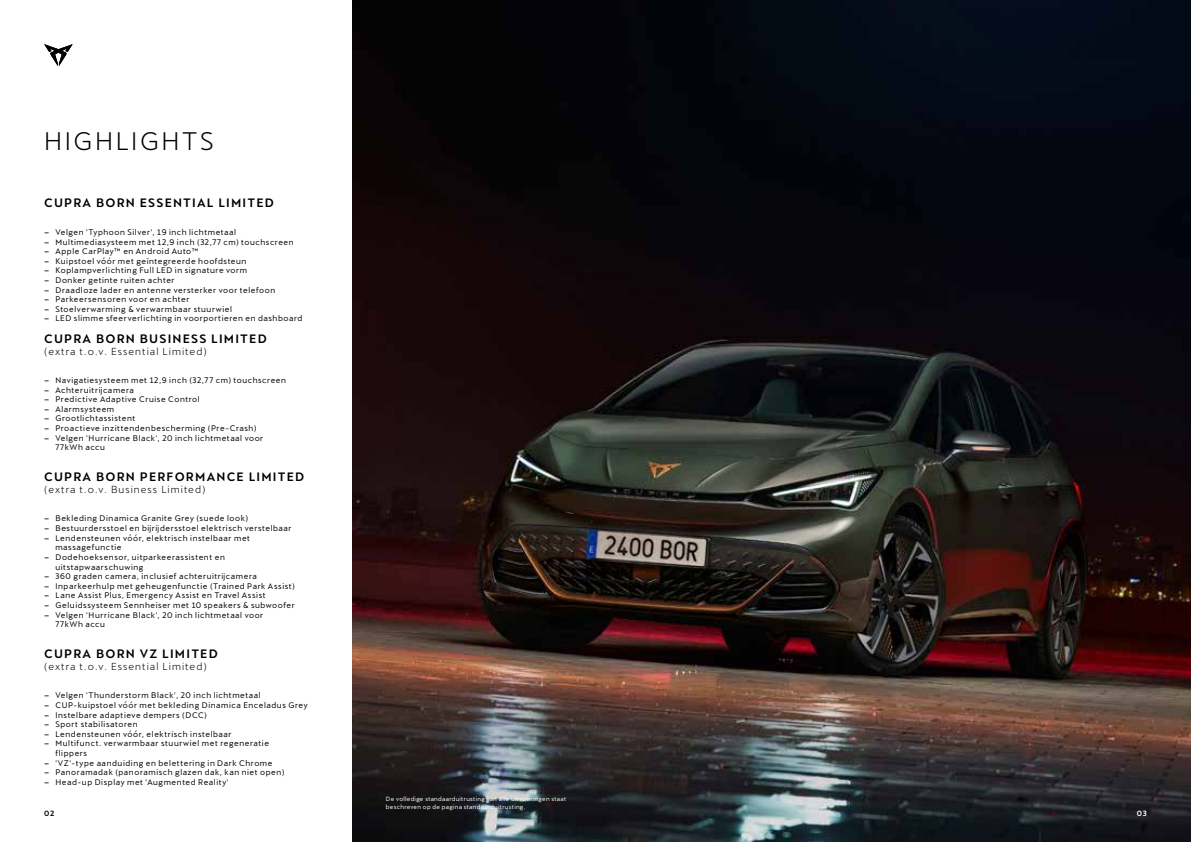
<style>
.page{position:relative;width:1191px;height:842px;background:#fff}
.page>*{position:absolute;margin:0;border:0;box-sizing:border-box;transform-origin:0 0}
.t1{font:25px "Cupra";letter-spacing:.1em;color:#000}
.t2{font:500 12px "Cupra";letter-spacing:.1em;color:#000}
.t3{font:10px "Cupra";letter-spacing:.1em;color:#000}
.t4{font:8px/9.6px "Cupra";letter-spacing:.07em;color:#000}
.t5{font:500 7.5px "Cupra";color:#000}
.t6{font:500 7.5px "Cupra";color:#fff}
.t7{font:6px/7.2px "Cupra";letter-spacing:.05em;color:#fff}
.s1{font-weight:500}
</style>
<div class="page">
<img style="left:353px;top:0;width:838px;height:842px">
<svg style="left:44px;top:44px;width:29px;height:22px"></svg>
<h1 class="t1" style="left:44px;top:119px;width:171px">HIGHLIGHTS</h1>
<h2 class="t2" style="left:44px;top:196px;width:231px">CUPRA BORN ESSENTIAL LIMITED</h2>
<p class="t4" style="left:44px;top:226px;width:193px"><span class="s1">–</span> Velgen 'Typhoon Silver', 19 inch lichtmetaal</p>
<p class="t4" style="left:44px;top:236px;width:251px"><span class="s1">–</span> Multimediasysteem met 12,9 inch (32,77 cm) touchscreen</p>
<p class="t4" style="left:44px;top:245px;width:156px"><span class="s1">–</span> Apple CarPlay™ en Android Auto™</p>
<p class="t4" style="left:44px;top:255px;width:204px"><span class="s1">–</span> Kuipstoel vóór met geïntegreerde hoofdsteun</p>
<p class="t4" style="left:44px;top:264px;width:204px"><span class="s1">–</span> Koplampverlichting Full LED in signature vorm</p>
<p class="t4" style="left:44px;top:274px;width:132px"><span class="s1">–</span> Donker getinte ruiten achter</p>
<p class="t4" style="left:44px;top:284px;width:233px"><span class="s1">–</span> Draadloze lader en antenne versterker voor telefoon</p>
<p class="t4" style="left:44px;top:293px;width:147px"><span class="s1">–</span> Parkeersensoren voor en achter</p>
<p class="t4" style="left:44px;top:303px;width:189px"><span class="s1">–</span> Stoelverwarming &amp; verwarmbaar stuurwiel</p>
<p class="t4" style="left:44px;top:312px;width:260px"><span class="s1">–</span> LED slimme sfeerverlichting in voorportieren en dashboard</p>
<h2 class="t2" style="left:44px;top:332px;width:224px">CUPRA BORN BUSINESS LIMITED</h2>
<p class="t3" style="left:44px;top:342px;width:164px">(extra t.o.v. Essential Limited)</p>
<p class="t4" style="left:44px;top:374px;width:243px"><span class="s1">–</span> Navigatiesysteem met 12,9 inch (32,77 cm) touchscreen</p>
<p class="t4" style="left:44px;top:384px;width:91px"><span class="s1">–</span> Achteruitrijcamera</p>
<p class="t4" style="left:44px;top:393px;width:157px"><span class="s1">–</span> Predictive Adaptive Cruise Control</p>
<p class="t4" style="left:44px;top:403px;width:72px"><span class="s1">–</span> Alarmsysteem</p>
<p class="t4" style="left:44px;top:412px;width:93px"><span class="s1">–</span> Grootlichtassistent</p>
<p class="t4" style="left:44px;top:422px;width:214px"><span class="s1">–</span> Proactieve inzittendenbescherming (Pre-Crash)</p>
<p class="t4" style="left:55px;top:432px;width:209px;text-indent:-11px"><span class="s1">–</span> Velgen 'Hurricane Black', 20 inch lichtmetaal voor<br>77kWh accu</p>
<h2 class="t2" style="left:44px;top:470px;width:262px">CUPRA BORN PERFORMANCE LIMITED</h2>
<p class="t3" style="left:44px;top:481px;width:163px">(extra t.o.v. Business Limited)</p>
<p class="t4" style="left:44px;top:512px;width:205px"><span class="s1">–</span> Bekleding Dinamica Granite Grey (suede look)</p>
<p class="t4" style="left:44px;top:522px;width:249px"><span class="s1">–</span> Bestuurdersstoel en bijrijdersstoel elektrisch verstelbaar</p>
<p class="t4" style="left:55px;top:532px;width:196px;text-indent:-11px"><span class="s1">–</span> Lendensteunen vóór, elektrisch instelbaar met massagefunctie</p>
<p class="t4" style="left:55px;top:551px;width:171px;text-indent:-11px"><span class="s1">–</span> Dodehoeksensor, uitparkeerassistent en uitstapwaarschuwing</p>
<p class="t4" style="left:44px;top:570px;width:214px"><span class="s1">–</span> 360 graden camera, inclusief achteruitrijcamera</p>
<p class="t4" style="left:44px;top:580px;width:252px"><span class="s1">–</span> Inparkeerhulp met geheugenfunctie (Trained Park Assist)</p>
<p class="t4" style="left:44px;top:589px;width:223px"><span class="s1">–</span> Lane Assist Plus, Emergency Assist en Travel Assist</p>
<p class="t4" style="left:44px;top:599px;width:252px"><span class="s1">–</span> Geluidssysteem Sennheiser met 10 speakers &amp; subwoofer</p>
<p class="t4" style="left:55px;top:608px;width:209px;text-indent:-11px"><span class="s1">–</span> Velgen 'Hurricane Black', 20 inch lichtmetaal voor<br>77kWh accu</p>
<h2 class="t2" style="left:44px;top:647px;width:175px">CUPRA BORN VZ LIMITED</h2>
<p class="t3" style="left:44px;top:658px;width:164px">(extra t.o.v. Essential Limited)</p>
<p class="t4" style="left:44px;top:689px;width:218px"><span class="s1">–</span> Velgen 'Thunderstorm Black', 20 inch lichtmetaal</p>
<p class="t4" style="left:44px;top:699px;width:265px"><span class="s1">–</span> CUP-kuipstoel vóór met bekleding Dinamica Enceladus Grey</p>
<p class="t4" style="left:44px;top:708px;width:164px"><span class="s1">–</span> Instelbare adaptieve dempers (DCC)</p>
<p class="t4" style="left:44px;top:718px;width:95px"><span class="s1">–</span> Sport stabilisatoren</p>
<p class="t4" style="left:44px;top:728px;width:189px"><span class="s1">–</span> Lendensteunen vóór, elektrisch instelbaar</p>
<p class="t4" style="left:55px;top:737px;width:215px;text-indent:-11px"><span class="s1">–</span> Multifunct. verwarmbaar stuurwiel met regeneratie flippers</p>
<p class="t4" style="left:44px;top:756px;width:230px"><span class="s1">–</span> 'VZ'-type aanduiding en belettering in Dark Chrome</p>
<p class="t4" style="left:44px;top:766px;width:242px"><span class="s1">–</span> Panoramadak (panoramisch glazen dak, kan niet open)</p>
<p class="t4" style="left:44px;top:776px;width:186px"><span class="s1">–</span> Head-up Display met 'Augmented Reality'</p>
<p class="t7" style="left:386px;top:795px;width:182px">De volledige standaarduitrusting van alle uitvoeringen staat beschreven op de pagina standaarduitrusting.</p>
<p class="t5" style="left:44px;top:809px;width:12px">02</p>
<p class="t6" style="left:1136px;top:809px;width:12px">03</p>
</div>
